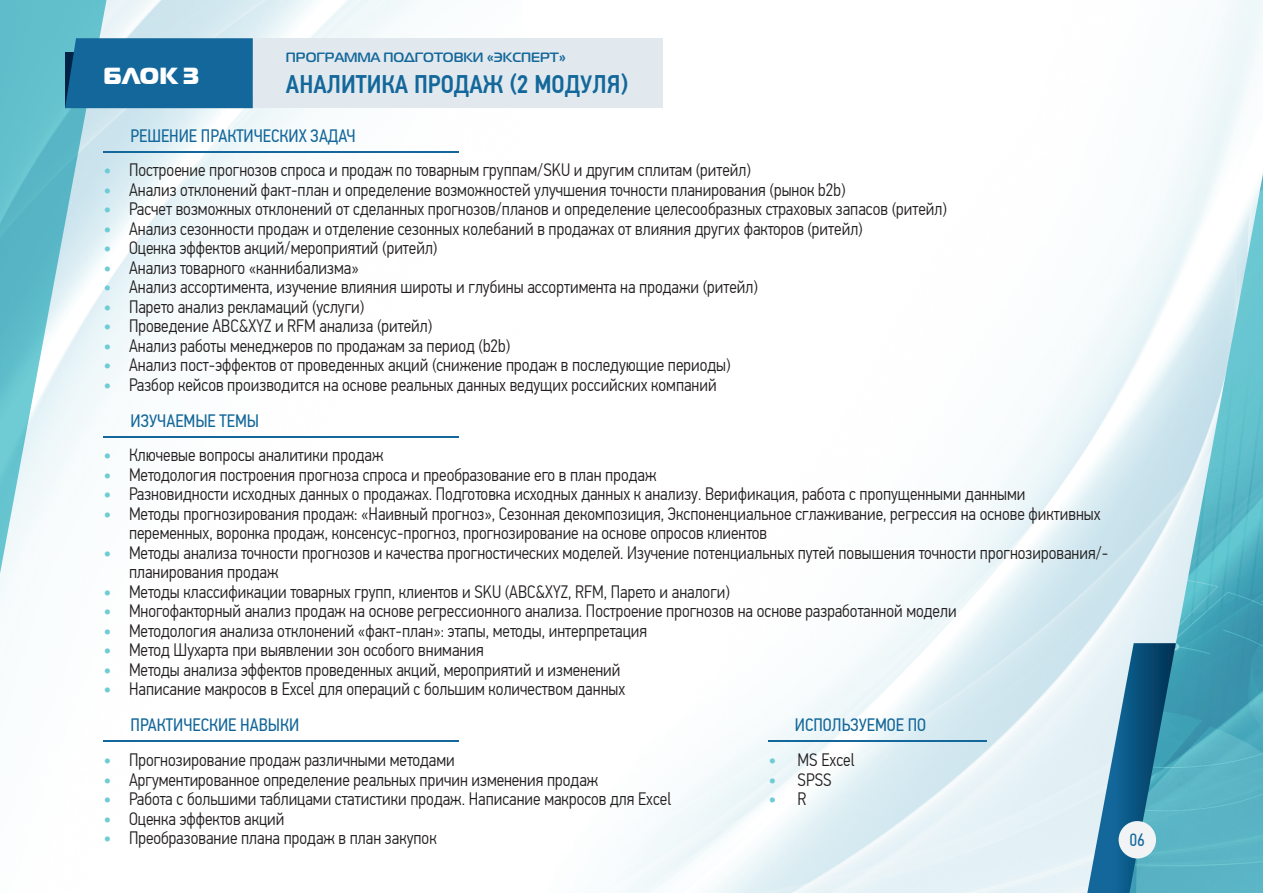
<style>
.page{position:relative;width:1263px;height:893px;background:#fff}
.page>*{position:absolute;margin:0;border:0;box-sizing:border-box;transform-origin:0 0}
.t1{font:500 25.5px "PF Din Text Cond Pro";color:#13679a}
.t2{font:23.25px "ft 40";color:#fff}
.t3{font:300 18px/19.5px "PF Din Text Cond Pro";color:#231f20}
.t4{font:18px "PF Din Text Cond Pro";color:#13679a}
.t5{font:500 18px "PF Din Text Cond Pro";color:#6fccd5}
.t6{font:17.85px "PF Din Text Cond Pro";color:#13679a}
.t7{font:700 13.5px "Magistral";color:#13679a}
.s1{font-weight:500;color:#6fccd5}
.s2{font-weight:300;color:#231f20}
</style>
<div class="page">
<img style="left:0;top:0;width:459px;height:601px">
<img style="left:620px;top:0;width:643px;height:893px">
<svg style="left:0;top:0;width:106px;height:592px"></svg>
<svg style="left:1087px;top:643px;width:42px;height:250px;background:#89b4cc"></svg>
<img style="left:1129px;top:174px;width:134px;height:719px">
<div style="left:253px;top:38px;width:409px;height:70px;background:#e1e9ee"></div>
<div style="left:65px;top:38px;width:188px;height:70px;background:#13679a"></div>
<hr style="left:103px;top:436px;width:356px;height:1px;background:#13679a">
<div style="left:1118px;top:821px;width:38px;height:37px;background:#f2f3f4;border-radius:50%"></div>
<hr style="left:103px;top:740px;width:356px;height:2px;background:#13679a">
<hr style="left:768px;top:740px;width:219px;height:2px;background:#13679a">
<hr style="left:103px;top:151px;width:356px;height:2px;background:#13679a">
<p class="t2" style="left:103px;top:60px;width:97px">БЛОК 3</p>
<p class="t7" style="left:286px;top:49px;width:282px">ПРОГРАММА ПОДГОТОВКИ «ЭКСПЕРТ»</p>
<h1 class="t1" style="left:286px;top:69px;width:343px">АНАЛИТИКА ПРОДАЖ (2 МОДУЛЯ)</h1>
<p class="t4" style="left:131px;top:125px;width:227px">РЕШЕНИЕ ПРАКТИЧЕСКИХ ЗАДАЧ</p>
<p class="t3" style="left:103px;top:161px;width:649px"><span class="s1">•</span> Построение прогнозов спроса и продаж по товарным группам/SKU и другим сплитам (ритейл)</p>
<p class="t3" style="left:103px;top:180px;width:743px"><span class="s1">•</span> Анализ отклонений факт-план и определение возможностей улучшения точности планирования (рынок b2b)</p>
<p class="t3" style="left:103px;top:200px;width:845px"><span class="s1">•</span> Расчет возможных отклонений от сделанных прогнозов/планов и определение целесообразных страховых запасов (ритейл)</p>
<p class="t3" style="left:103px;top:219px;width:761px"><span class="s1">•</span> Анализ сезонности продаж и отделение сезонных колебаний в продажах от влияния других факторов (ритейл)</p>
<p class="t3" style="left:103px;top:239px;width:335px"><span class="s1">•</span> Оценка эффектов акций/мероприятий (ритейл)</p>
<p class="t3" style="left:103px;top:258px;width:257px"><span class="s1">•</span> Анализ товарного «каннибализма»</p>
<p class="t3" style="left:103px;top:278px;width:656px"><span class="s1">•</span> Анализ ассортимента, изучение влияния широты и глубины ассортимента на продажи (ритейл)</p>
<p class="t3" style="left:103px;top:297px;width:262px"><span class="s1">•</span> Парето анализ рекламаций (услуги)</p>
<p class="t3" style="left:103px;top:317px;width:330px"><span class="s1">•</span> Проведение ABC&amp;XYZ и RFM анализа (ритейл)</p>
<p class="t3" style="left:103px;top:336px;width:408px"><span class="s1">•</span> Анализ работы менеджеров по продажам за период (b2b)</p>
<p class="t3" style="left:103px;top:356px;width:629px"><span class="s1">•</span> Анализ пост-эффектов от проведенных акций (снижение продаж в последующие периоды)</p>
<p class="t3" style="left:103px;top:375px;width:615px"><span class="s1">•</span> Разбор кейсов производится на основе реальных данных ведущих российских компаний</p>
<p class="t4" style="left:131px;top:410px;width:130px">ИЗУЧАЕМЫЕ ТЕМЫ</p>
<p class="t3" style="left:103px;top:445px;width:281px"><span class="s1">•</span> Ключевые вопросы аналитики продаж</p>
<p class="t3" style="left:103px;top:465px;width:554px"><span class="s1">•</span> Методология построения прогноза спроса и преобразование его в план продаж</p>
<p class="t3" style="left:103px;top:484px;width:923px"><span class="s1">•</span> Разновидности исходных данных о продажах. Подготовка исходных данных к анализу. Верификация, работа с пропущенными данными</p>
<p class="t3" style="left:129px;top:504px;width:973px;text-indent:-26px"><span class="s1">•</span> Методы прогнозирования продаж: «Наивный прогноз», Сезонная декомпозиция, Экспоненциальное сглаживание, регрессия на основе фиктивных переменных, воронка продаж, консенсус-прогноз, прогнозирование на основе опросов клиентов</p>
<p class="t3" style="left:129px;top:543px;width:981px;text-indent:-26px"><span class="s1">•</span> Методы анализа точности прогнозов и качества прогностических моделей. Изучение потенциальных путей повышения точности прогнозирования/- планирования продаж</p>
<p class="t3" style="left:103px;top:582px;width:628px"><span class="s1">•</span> Методы классификации товарных групп, клиентов и SKU (ABC&amp;XYZ, RFM, Парето и аналоги)</p>
<p class="t3" style="left:103px;top:601px;width:855px"><span class="s1">•</span> Многофакторный анализ продаж на основе регрессионного анализа. Построение прогнозов на основе разработанной модели</p>
<p class="t3" style="left:103px;top:621px;width:545px"><span class="s1">•</span> Методология анализа отклонений «факт-план»: этапы, методы, интерпретация</p>
<p class="t3" style="left:103px;top:640px;width:382px"><span class="s1">•</span> Метод Шухарта при выявлении зон особого внимания</p>
<p class="t3" style="left:103px;top:660px;width:518px"><span class="s1">•</span> Методы анализа эффектов проведенных акций, мероприятий и изменений</p>
<p class="t3" style="left:103px;top:679px;width:523px"><span class="s1">•</span> Написание макросов в Excel для операций с большим количеством данных</p>
<p class="t4" style="left:131px;top:714px;width:170px">ПРАКТИЧЕСКИЕ НАВЫКИ</p>
<p class="t3" style="left:103px;top:750px;width:353px"><span class="s1">•</span> Прогнозирование продаж различными методами</p>
<p class="t3" style="left:103px;top:770px;width:496px"><span class="s1">•</span> Аргументированное определение реальных причин изменения продаж</p>
<p class="t3" style="left:103px;top:789px;width:569px"><span class="s1">•</span> Работа с большими таблицами статистики продаж. Написание макросов для Excel</p>
<p class="t3" style="left:103px;top:809px;width:182px"><span class="s1">•</span> Оценка эффектов акций</p>
<p class="t3" style="left:103px;top:828px;width:335px"><span class="s1">•</span> Преобразование плана продаж в план закупок</p>
<p class="t4" style="left:795px;top:714px;width:133px">ИСПОЛЬЗУЕМОЕ ПО</p>
<p class="t3" style="left:768px;top:750px;width:88px"><span class="s1">•</span> MS Excel</p>
<p class="t3" style="left:768px;top:770px;width:65px"><span class="s1">•</span> SPSS</p>
<p class="t5" style="left:768px;top:788px;width:40px">• <span class="s2">R</span></p>
<p class="t6" style="left:1129px;top:829px;width:17px">06</p>
</div>
